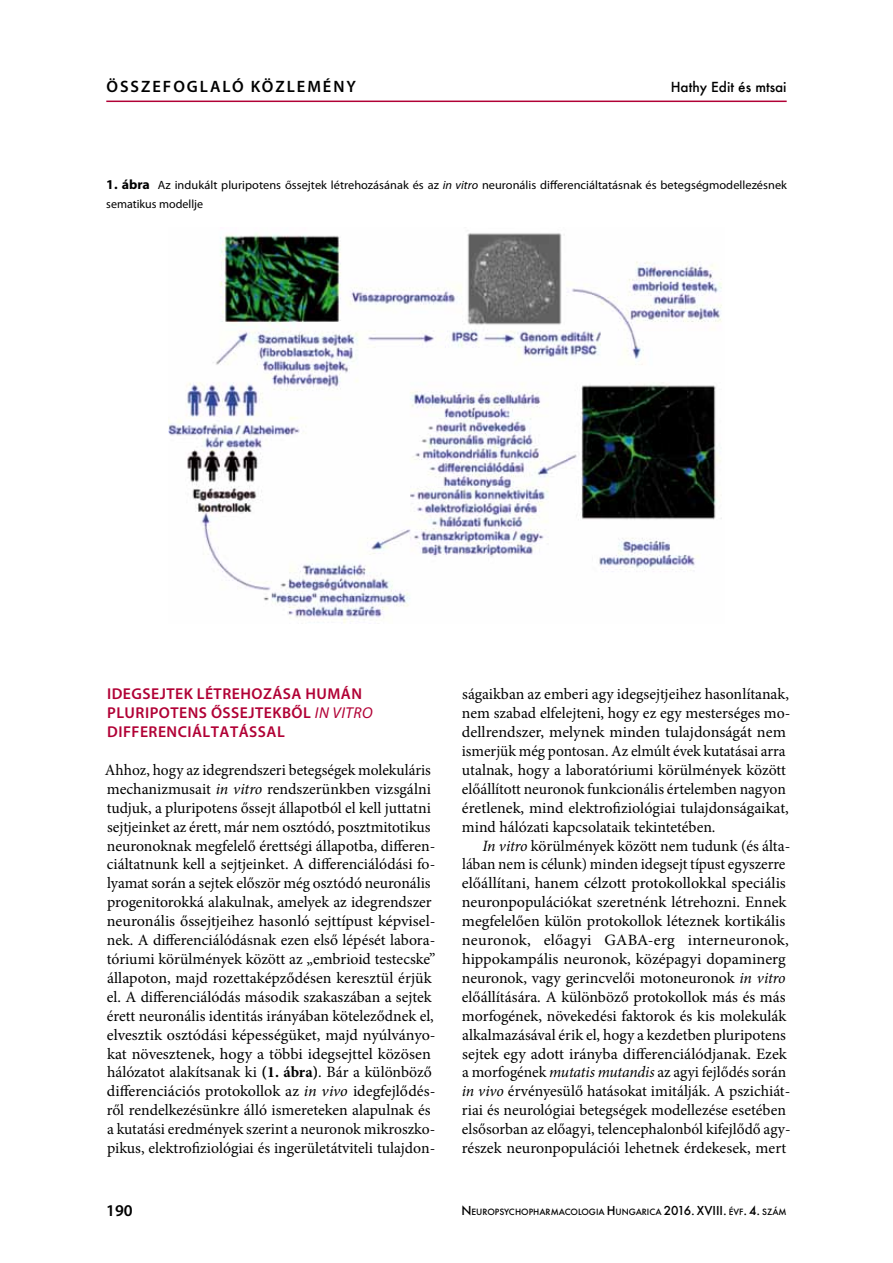
<style>
.page{position:relative;width:893px;height:1263px;background:#fff}
.page>*{position:absolute;margin:0;border:0;box-sizing:border-box;transform-origin:0 0}
.t1{font:600 16.5px "Myriad Pro";letter-spacing:.12em;color:#000}
.t2{font:15.75px/18.9px "Minion Pro";color:#000}
.t3{font:600 15.75px/18.9px "Myriad Pro";letter-spacing:.03em;color:#b10035}
.t4{font:500 13.5px "Futura";color:#000}
.t5{font:12px/18.9px "Myriad Pro";letter-spacing:.005em;color:#000}
.t6{font:500 8.4px "Futura";color:#000}
.s1{font-weight:700;font-size:13.5px}
.s2{font-style:italic}
.s3{font-weight:400;font-style:italic}
.s4{font-weight:700}
.s5{font-size:12px}
</style>
<div class="page">
<hr style="left:106px;top:101px;width:681px;height:1px;background:#b10035">
<img style="left:169px;top:233px;width:553px;height:391px">
<p class="t1" style="left:106px;top:76px;width:251px">ÖSSZEFOGLALÓ KÖZLEMÉNY</p>
<p class="t4" style="left:671px;top:77px;width:117px">Hathy Edit és mtsai</p>
<p class="t5" style="left:106px;top:175px;width:682px"><span class="s1">1. ábra</span> Az indukált pluripotens őssejtek létrehozásának és az <span class="s2">in vitro</span> neuronális differenciáltatásnak és betegségmodellezésnek sematikus modellje</p>
<p class="t3" style="left:107px;top:684px;width:267px">IDEGSEJTEK LÉTREHOZÁSA HUMÁN<br>PLURIPOTENS ŐSSEJTEKBŐL <span class="s3">in vitro<br></span>DIFFERENCIÁLTATÁSSAL</p>
<p class="t2" style="left:105px;top:760px;width:332px">Ahhoz, hogy az idegrendszeri betegségek molekuláris mechanizmusait <span class="s2">in vitro</span> rendszerünkben vizsgálni tudjuk, a pluripotens őssejt állapotból el kell juttatni sejtjeinket az érett, már nem osztódó, posztmitotikus neuronoknak megfelelő érettségi állapotba, differen&shy;ciáltatnunk kell a sejtjeinket. A differenciálódási fo&shy;lyamat során a sejtek először még osztódó neuronális progenitorokká alakulnak, amelyek az idegrendszer neuronális őssejtjeihez hasonló sejttípust képvisel&shy;nek. A differenciálódásnak ezen első lépését labora&shy;tóriumi körülmények között az „embrioid testecske” állapoton, majd rozettaképződésen keresztül érjük el. A differenciálódás második szakaszában a sejtek érett neuronális identitás irányában köteleződnek el, elvesztik osztódási képességüket, majd nyúlványo&shy;kat növesztenek, hogy a többi idegsejttel közösen hálózatot alakítsanak ki <span class="s4">(1. ábra)</span>. Bár a különböző differenciációs protokollok az <span class="s2">in vivo</span> idegfejlődés&shy;ről rendelkezésünkre álló ismereteken alapulnak és a kutatási eredmények szerint a neuronok mikroszko&shy;pikus, elektrofiziológiai és ingerületátviteli tulajdon-</p>
<p class="t2" style="left:462px;top:685px;width:330px">ságaikban az emberi agy idegsejtjeihez hasonlítanak, nem szabad elfelejteni, hogy ez egy mesterséges mo&shy;dellrendszer, melynek minden tulajdonságát nem ismerjük még pontosan. Az elmúlt évek kutatásai arra utalnak, hogy a laboratóriumi körülmények között előállított neuronok funkcionális értelemben nagyon éretlenek, mind elektrofiziológiai tulajdonságaikat, mind hálózati kapcsolataik tekintetében.</p>
<p class="t2" style="left:462px;top:836px;width:330px;text-indent:21px"><span class="s2">In vitro</span> körülmények között nem tudunk (és álta&shy;lában nem is célunk) minden idegsejt típust egyszerre előállítani, hanem célzott protokollokkal speciális neuronpopulációkat szeretnénk létrehozni. Ennek megfelelően külön protokollok léteznek kortikális neuronok, előagyi GABA-erg interneuronok, hippokampális neuronok, középagyi dopaminerg neuronok, vagy gerincvelői motoneuronok <span class="s2">in vitro </span>előállítására. A különböző protokollok más és más morfogének, növekedési faktorok és kis molekulák alkalmazásával érik el, hogy a kezdetben pluripotens sejtek egy adott irányba differenciálódjanak. Ezek a morfogének <span class="s2">mutatis mutandis</span> az agyi fejlődés során <span class="s2">in vivo</span> érvényesülő hatásokat imitálják. A pszichiát&shy;riai és neurológiai betegségek modellezése esetében elsősorban az előagyi, telencephalonból kifejlődő agy&shy;részek neuronpopulációi lehetnek érdekesek, mert</p>
<p class="t1" style="left:106px;top:1200px;width:28px">190</p>
<p class="t6" style="left:461px;top:1206px;width:327px"><span class="s5">N</span>EUROPSYCHOPHARMACOLOGIA <span class="s5">H</span> UN GARICA <span class="s5">2016. XVIII .</span> ÉVF<span class="s5">. 4.</span> SZÁM</p>
</div>
